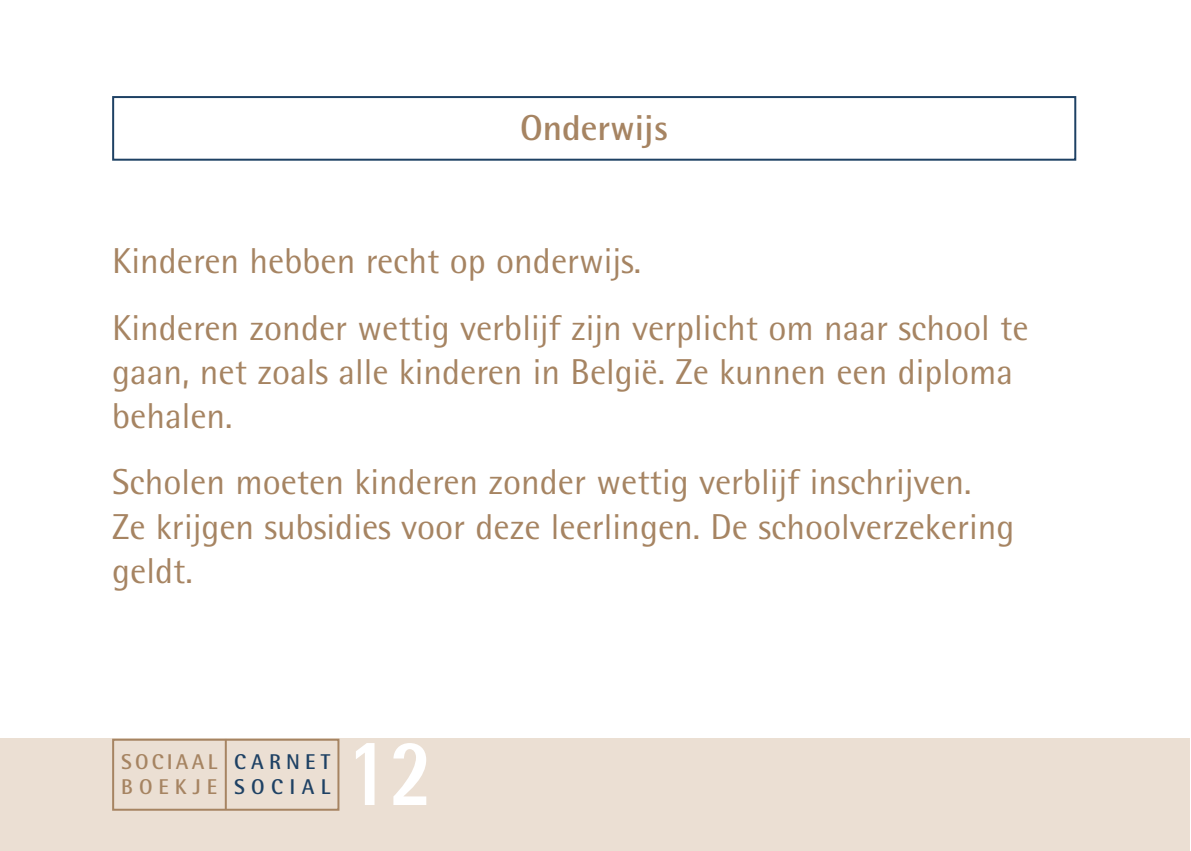
<style>
.page{position:relative;width:1191px;height:851px;background:#fff}
.page>*{position:absolute;margin:0;border:0;box-sizing:border-box;transform-origin:0 0}
.t1{font:800 96px "Rotis Semi Sans";color:#fff;scale:.8 1}
.t2{font:36px/44px "Rotis Semi Sans";color:#a68462}
.t3{font:700 36px "Rotis Semi Sans";color:#a68462}
.t4{font:700 21.2px/25.6px "Rotis Semi Sans";letter-spacing:.15em;color:#a68462}
.t5{font:700 21.2px/25.6px "Rotis Semi Sans";letter-spacing:.27em;color:#1e4164}
</style>
<div class="page">
<div style="left:0;top:738px;width:1189px;height:112px;background:#ebdfd3"></div>
<div style="left:112px;top:738px;width:227px;height:72px;border:2px solid #a68462"></div>
<hr style="left:225px;top:738px;width:2px;height:71px;background:#a68462">
<div style="left:112px;top:96px;width:964px;height:65px;border:2px solid #1e4164"></div>
<p class="t3" style="left:520px;top:115px;width:150px">Onderwijs</p>
<p class="t2" style="left:112px;top:231px;width:918px;line-height:66.8px">Kinderen hebben recht op onderwijs.<br>Kinderen zonder wettig verblijf zijn verplicht om naar school te</p>
<p class="t2" style="left:112px;top:353px;width:902px">gaan, net zoals alle kinderen in België. Ze kunnen een diploma behalen.</p>
<p class="t2" style="left:112px;top:464px;width:904px">Scholen moeten kinderen zonder wettig verblijf inschrijven.<br>Ze krijgen subsidies voor deze leerlingen. De schoolverzekering geldt.</p>
<p class="t4" style="left:121px;top:750px;width:98px">SOCIAAL<br>BOEKJE</p>
<p class="t5" style="left:234px;top:750px;width:98px">CARNET<br>SOCIAL</p>
<h1 class="t1" style="left:347px;top:738px;width:108px">12</h1>
</div>
